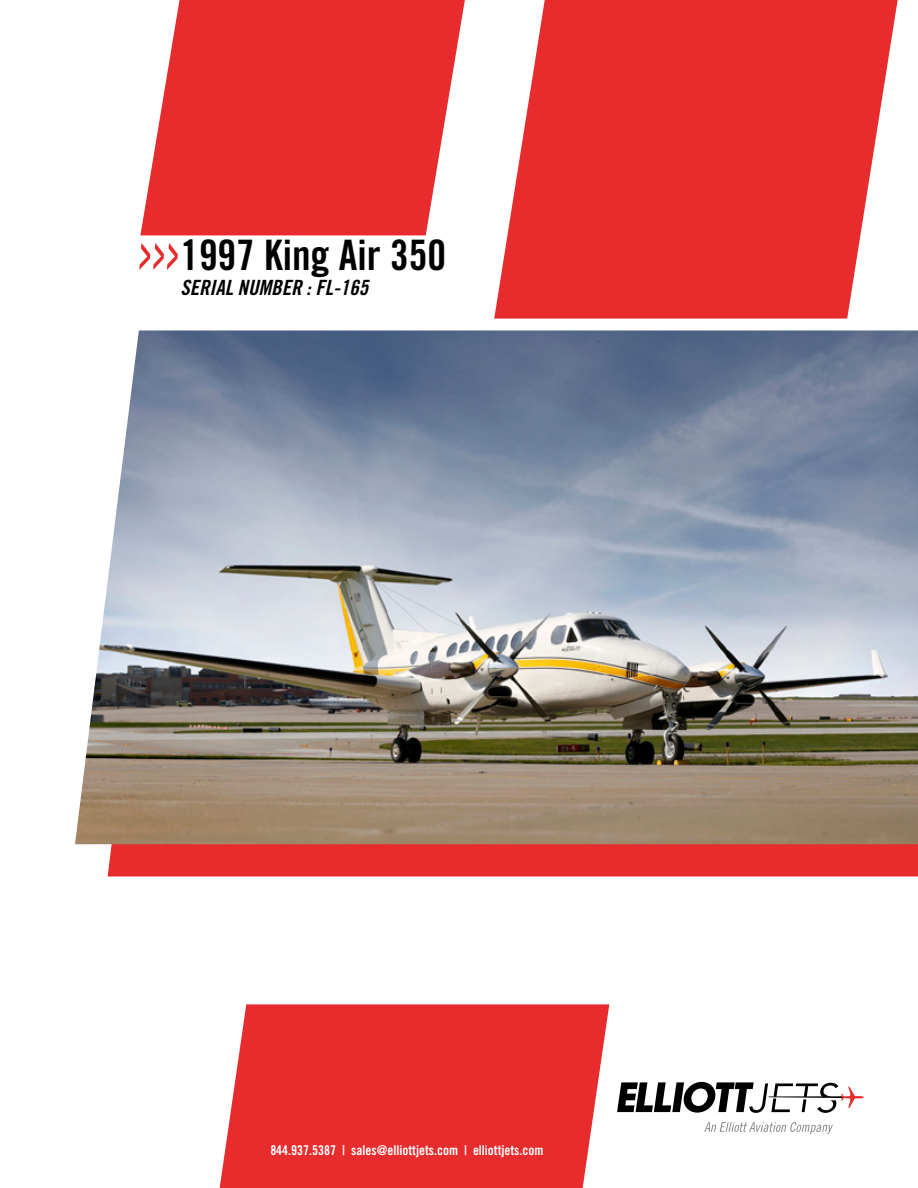
<style>
.page{position:relative;width:918px;height:1188px;background:#fff}
.page>*{position:absolute;margin:0;border:0;box-sizing:border-box;transform-origin:0 0}
.t1{font:42px "Trade Gothic LT Std Bd Cn 20";color:#000}
.t2{font:21px "Trade Gothic Bold Cond Twenty Obl";color:#000}
.t3{font:13.5px "Trade Gothic LT Std Bd Cn 20";color:#fff}
</style>
<div class="page">
<svg style="left:219px;top:1004px;width:390px;height:184px;fill:#e82c2e"></svg>
<svg style="left:140px;top:0;width:325px;height:235px;fill:#e82c2e"></svg>
<svg style="left:139px;top:243px;width:39px;height:27px"></svg>
<div style="left:108px;top:844px;width:810px;height:33px;background:#e82c2e"></div>
<img style="left:75px;top:330px;width:843px;height:514px">
<svg style="left:494px;top:0;width:404px;height:319px;fill:#e82c2e"></svg>
<svg style="left:617px;top:1082px;width:247px;height:31px"></svg>
<svg style="left:704px;top:1122px;width:129px;height:12px"></svg>
<h1 class="t1" style="left:180px;top:230px;width:267px">1997 King Air 350</h1>
<h2 class="t2" style="left:180px;top:275px;width:189px">SERIAL NUMBER : FL-165</h2>
<p class="t3" style="left:270px;top:1142px;width:275px">844.937.5387 | sales@elliottjets.com | elliottjets.com</p>
</div>
